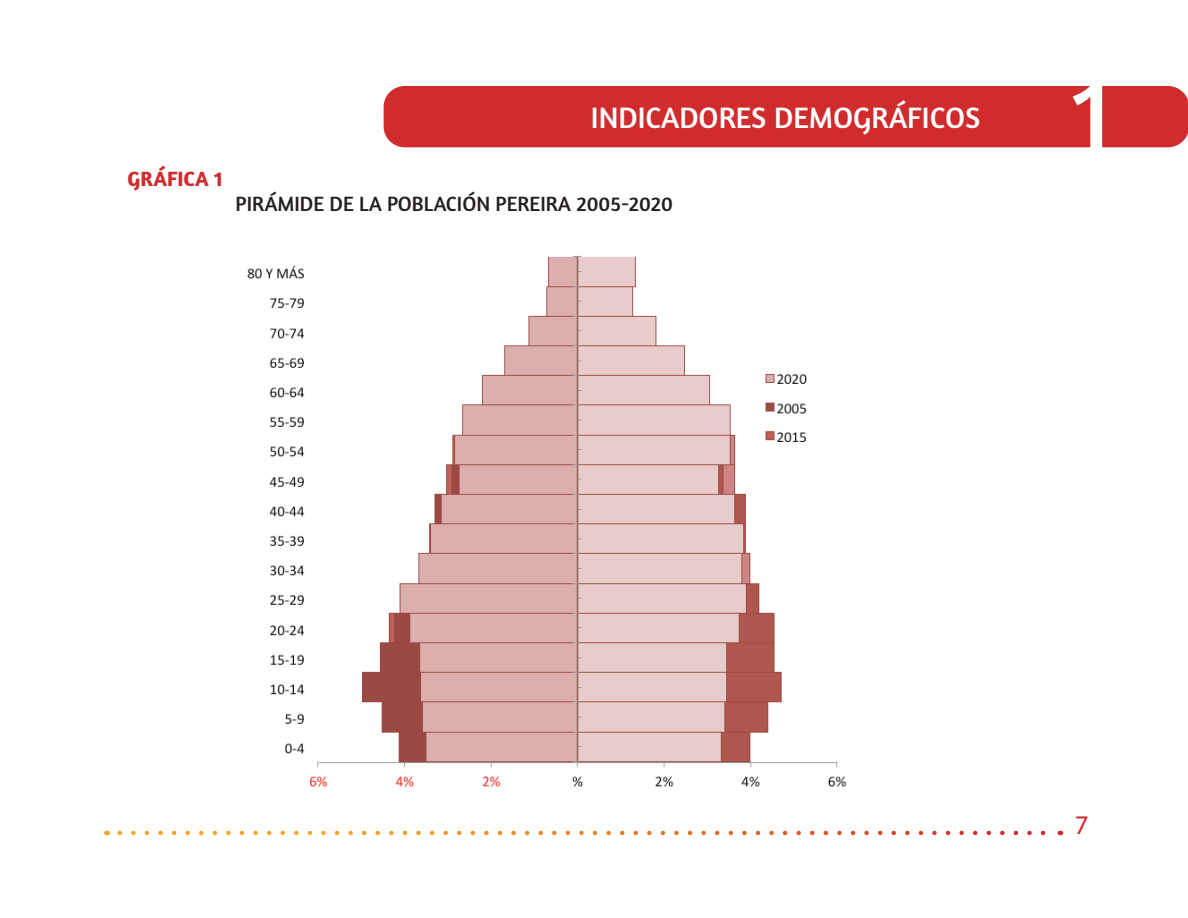
<style>
.page{position:relative;width:1188px;height:918px;background:#fff}
.page>*{position:absolute;margin:0;border:0;box-sizing:border-box;transform-origin:0 0}
.t1{font:103.95px "Amaranth";color:#fff}
.t2{font:30px "Amaranth";color:#fff}
.t3{font:27px "Myriad Pro";color:#d02a2e}
.t4{font:21px "Amaranth";color:#231f20}
.t5{font:700 21px "Amaranth";color:#d02b2d}
</style>
<div class="page">
<svg style="left:120px;top:831px;width:926px;height:4px"></svg>
<div style="left:383px;top:85px;width:805px;height:63px;background:#d02b2d"></div>
<img style="left:247px;top:256px;width:600px;height:532px">
<p class="t5" style="left:128px;top:165px;width:61px">GRÁFICA</p>
<p class="t5" style="left:214px;top:165px;width:10px">1</p>
<h2 class="t2" style="left:591px;top:100px;width:391px">INDICADORES DEMOGRÁFICOS</h2>
<p class="t4" style="left:236px;top:192px;width:439px">PIRÁMIDE DE LA POBLACIÓN PEREIRA 2005-2020</p>
<h1 class="t1" style="left:1073px;top:53px;width:42px">1</h1>
<p class="t3" style="left:1075px;top:808px;width:15px">7</p>
</div>
